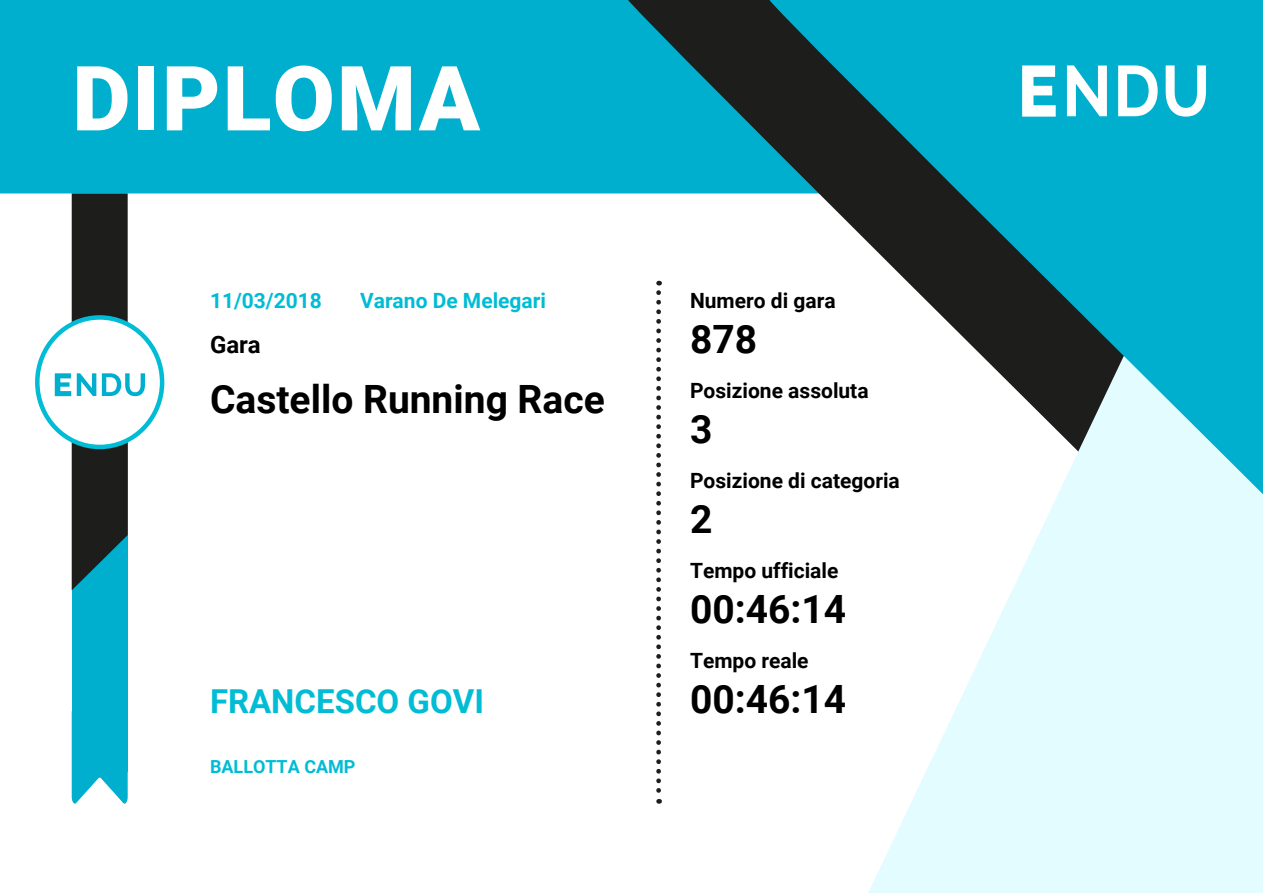
<style>
.page{position:relative;width:1263px;height:893px;background:#fff}
.page>*{position:absolute;margin:0;border:0;box-sizing:border-box;transform-origin:0 0}
.t1{font:900 90px "Roboto";letter-spacing:.025em;color:#fff}
.t2{font:700 39px "Roboto";color:#000}
.t3{font:700 33px "Roboto";color:#00bcd4}
.t4{font:700 24px "Roboto";color:#000}
.t5{font:700 21px "Roboto";color:#000}
.t6{font:700 21px "Roboto";color:#00bcd4}
.t7{font:700 18px "Roboto";color:#00bcd4}
</style>
<div class="page">
<div style="left:0;top:0;width:619px;height:193px;background:#00afce"></div>
<svg style="left:619px;top:0;width:144px;height:293px"></svg>
<svg style="left:868px;top:600px;width:395px;height:293px;fill:#e3fcff"></svg>
<svg style="left:763px;top:0;width:500px;height:600px"></svg>
<svg style="left:656px;top:293px;width:5px;height:511px"></svg>
<div style="left:72px;top:388px;width:56px;height:384px;background:#00afce"></div>
<svg style="left:72px;top:772px;width:56px;height:32px"></svg>
<svg style="left:35px;top:315px;width:129px;height:134px"></svg>
<svg style="left:55px;top:193px;width:90px;height:397px"></svg>
<svg style="left:1022px;top:65px;width:184px;height:52px"></svg>
<h1 class="t1" style="left:72px;top:47px;width:409px">DIPLOMA</h1>
<p class="t6" style="left:210px;top:292px;width:113px">11/03/2018</p>
<p class="t6" style="left:360px;top:292px;width:187px">Varano De Melegari</p>
<p class="t4" style="left:210px;top:335px;width:52px">Gara</p>
<h2 class="t2" style="left:210px;top:384px;width:396px">Castello Running Race</h2>
<h3 class="t3" style="left:210px;top:688px;width:275px">FRANCESCO GOVI</h3>
<p class="t7" style="left:210px;top:759px;width:147px">BALLOTTA CAMP</p>
<p class="t5" style="left:690px;top:292px;width:147px">Numero di gara</p>
<h2 class="t2" style="left:690px;top:324px;width:69px">878</h2>
<p class="t5" style="left:690px;top:382px;width:180px">Posizione assoluta</p>
<h2 class="t2" style="left:690px;top:414px;width:24px">3</h2>
<p class="t5" style="left:690px;top:472px;width:211px">Posizione di categoria</p>
<h2 class="t2" style="left:690px;top:504px;width:24px">2</h2>
<p class="t5" style="left:690px;top:562px;width:150px">Tempo ufficiale</p>
<h2 class="t2" style="left:690px;top:594px;width:158px">00:46:14</h2>
<p class="t5" style="left:690px;top:652px;width:120px">Tempo reale</p>
<h2 class="t2" style="left:690px;top:684px;width:158px">00:46:14</h2>
</div>
